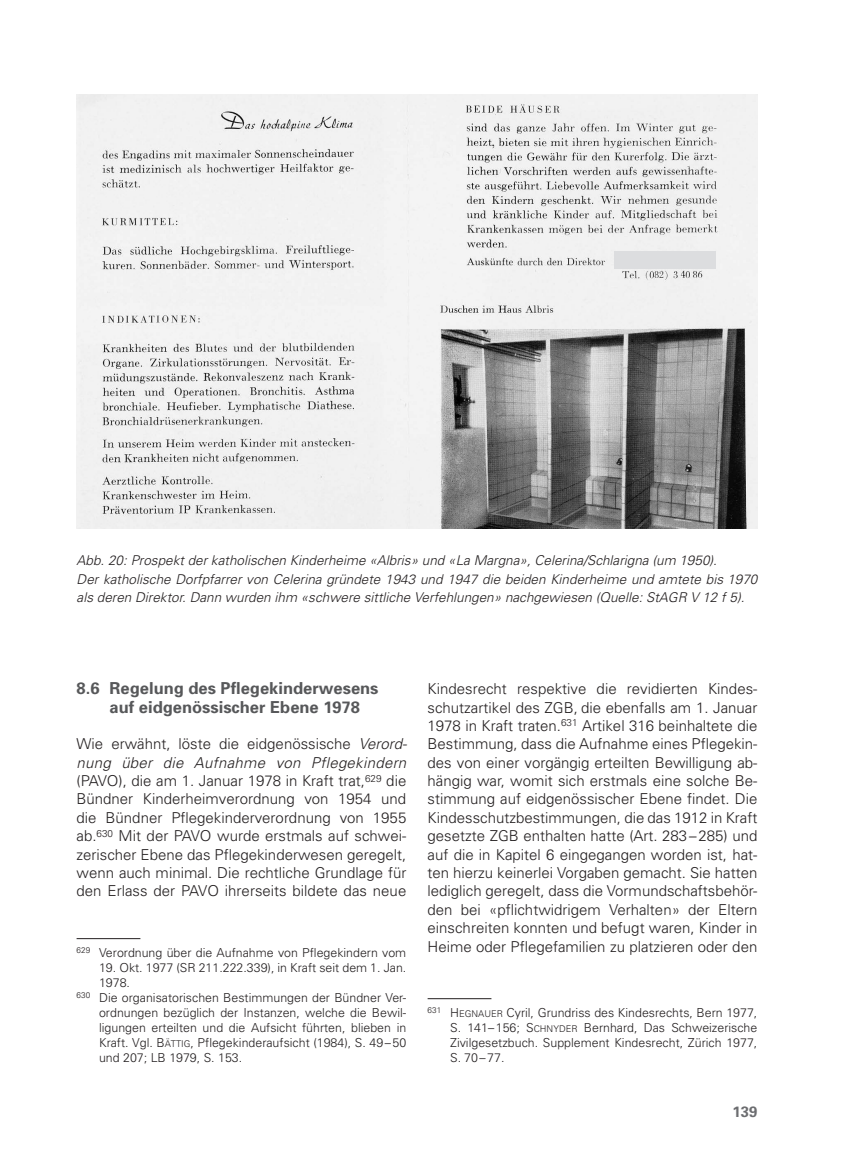
<style>
.page{position:relative;width:851px;height:1149px;background:#fff}
.page>*{position:absolute;margin:0;border:0;box-sizing:border-box;transform-origin:0 0}
.t1{font:700 16.5px/18.5px "Univers";color:#57585a}
.t2{font:300 15px/18.5px "Univers";color:#231f20;text-align:justify}
.t3{font:700 15px "Univers";color:#6c6d70}
.t4{font:italic 300 13.5px/18.3px "Univers";color:#231f20}
.t5{font:300 12.3px/15px "Univers";color:#231f20;text-align:justify}
.s1{font-style:italic}
.s2{font-style:inherit}
.s3{font-size:9.3px}
</style>
<div class="page">
<hr style="left:77px;top:937px;width:63px;height:1px;background:#231f20">
<hr style="left:427px;top:997px;width:64px;height:1px;background:#231f20">
<img style="left:77px;top:94px;width:680px;height:434px">
<div style="left:614px;top:251px;width:101px;height:17px;background:#dcdddf"></div>
<p class="t4" style="left:77px;top:551px;width:682px">Abb. 20: Prospekt der katholischen Kinderheime «Albris» und «La Margna», Celerina/Schlarigna (um 1950).<br>Der katholische Dorfpfarrer von Celerina gründete 1943 und 1947 die beiden Kinderheime und amtete bis 1970 als deren Direktor. Dann wurden ihm «schwere sittliche Verfehlungen» nachgewiesen (Quelle: StAGR V 12 f 5).</p>
<p class="t1" style="left:110px;top:678px;width:270px;text-indent:-33px">8.6 Regelung des Pflegekinderwesens auf eidgenössischer Ebene 1978</p>
<p class="t2" style="left:77px;top:734px;width:332px">Wie erwähnt, löste die eidgenössische <span class="s1">Verord&shy;nung über die Aufnahme von Pflegekindern </span>(PAVO), die am 1. Januar 1978 in Kraft trat,<sup>629</sup> die Bündner Kinderheimverordnung von 1954 und die Bündner Pflegekinderverordnung von 1955 ab.<sup>630</sup> Mit der PAVO wurde erstmals auf schwei&shy;zerischer Ebene das Pflegekinderwesen geregelt, wenn auch minimal. Die rechtliche Grundlage für den Erlass der PAVO ihrerseits bildete das neue</p>
<p class="t5" style="left:77px;top:944px;width:331px"><sup>629</sup> Verordnung über die Aufnahme von Pflegekindern vom</p>
<p class="t5" style="left:99px;top:959px;width:309px">19. Okt. 1977 (SR 211.222.339), in Kraft seit dem 1. Jan.</p>
<p class="t5" style="left:99px;top:974px;width:32px">1978.</p>
<p class="t5" style="left:77px;top:989px;width:331px"><sup>630</sup> Die organisatorischen Bestimmungen der Bündner Ver-</p>
<p class="t5" style="left:99px;top:1004px;width:309px">ordnungen bezüglich der Instanzen, welche die Bewil-</p>
<p class="t5" style="left:99px;top:1019px;width:309px">ligungen erteilten und die Aufsicht führten, blieben in</p>
<p class="t5" style="left:99px;top:1034px;width:309px">Kraft. Vgl. <span class="s2">B</span><span class="s3">ÄTTIG</span>, Pflegekinderaufsicht (1984), S. 49–50</p>
<p class="t5" style="left:99px;top:1049px;width:145px">und 207; LB 1979, S. 153.</p>
<p class="t2" style="left:427px;top:679px;width:331px">Kindesrecht respektive die revidierten Kindes&shy;schutzartikel des ZGB, die ebenfalls am 1. Januar 1978 in Kraft traten.<sup>631</sup> Artikel 316 beinhaltete die Bestimmung, dass die Aufnahme eines Pflegekin&shy;des von einer vorgängig erteilten Bewilligung ab&shy;hängig war, womit sich erstmals eine solche Be&shy;stimmung auf eidgenössischer Ebene findet. Die Kindesschutzbestimmungen, die das 1912 in Kraft gesetzte ZGB enthalten hatte (Art. 283–285) und auf die in Kapitel 6 eingegangen worden ist, hat&shy;ten hierzu keinerlei Vorgaben gemacht. Sie hatten lediglich geregelt, dass die Vormundschaftsbehör&shy;den bei «pflichtwidrigem Verhalten» der Eltern einschreiten konnten und befugt waren, Kinder in Heime oder Pflegefamilien zu platzieren oder den</p>
<p class="t5" style="left:450px;top:1004px;width:309px;text-indent:-22px"><sup>631</sup> <span class="s2">H</span> <span class="s3">EGNAUER</span> Cyril, Grundriss des Kindesrechts, Bern 1977, S. 141–156; <span class="s2">S</span><span class="s3">CHNYDER</span> Bernhard, Das Schweizerische Zivilgesetzbuch. Supplement Kindesrecht, Zürich 1977, S. 70–77.</p>
<p class="t3" style="left:732px;top:1102px;width:27px">139</p>
</div>
